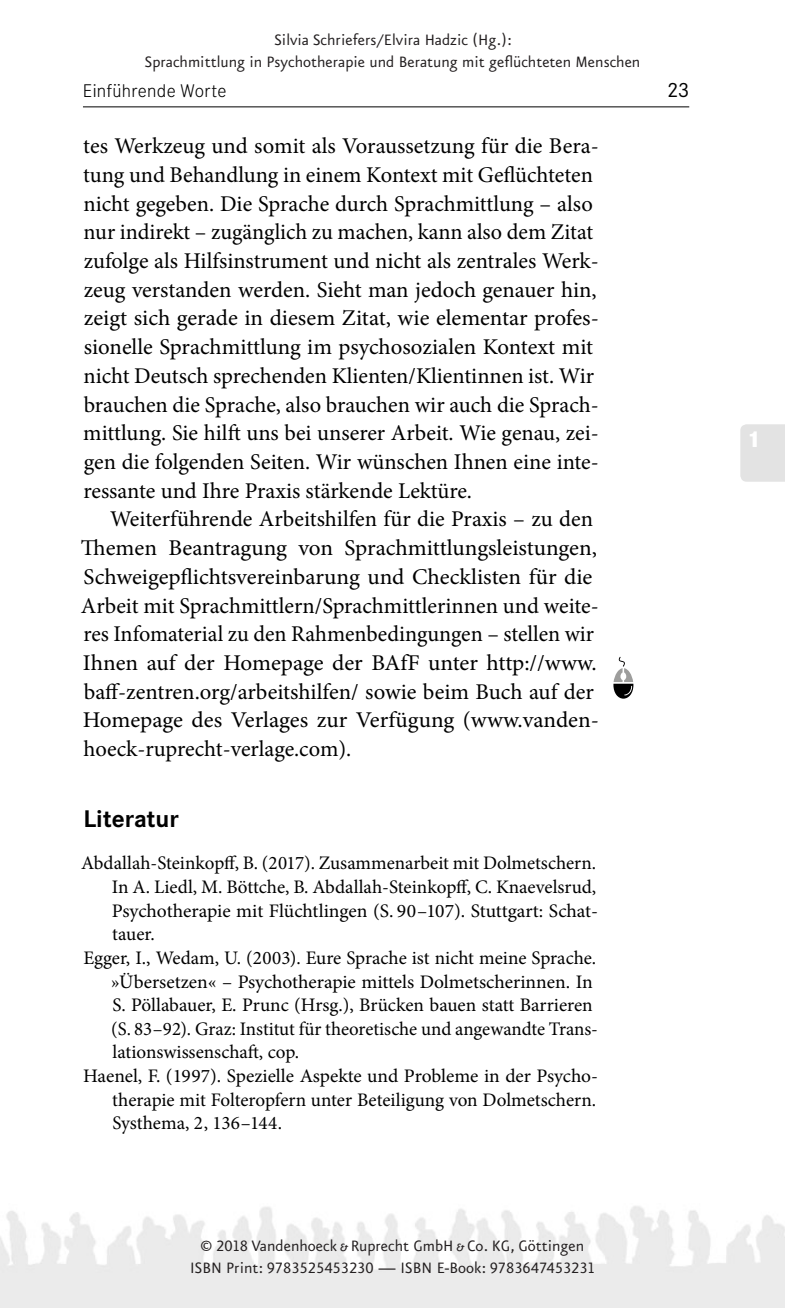
<style>
.page{position:relative;width:785px;height:1308px;background:#fff}
.page>*{position:absolute;margin:0;border:0;box-sizing:border-box;transform-origin:0 0}
._05_Zwischentitel_Eb{font:700 23.62px "Corporate S";color:#000}
._21_Text_mit_Einzug{font:22.5px/28.8px "Minion Pro";color:#000}
.t1{font:800 22.5px "Corporate S";color:#fff}
.t2{font:20.25px "Corporate S";color:#000}
._42_Literatur{font:19.12px/23.6px "Minion Pro";letter-spacing:-.005em;color:#000;text-align:justify}
.t3{font:18px/22.5px "VR Eureka Sans";color:#231f20;text-align:center}
.t4{font:300 18px "Corporate S";letter-spacing:.02em;color:#000}
</style>
<div class="page">
<hr style="left:83px;top:106px;width:606px;height:1px;background:#000">
<div style="left:740px;top:424px;width:44px;height:58px;background:#e3e3e3"></div>
<svg style="left:613px;top:656px;width:20px;height:42px"></svg>
<p class="t3" style="left:144px;top:30px;width:497px;line-height:21.6px">Silvia Schriefers/Elvira Hadzic (Hg.):<br>Sprachmittlung in Psychotherapie und Beratung mit geflüchteten Menschen</p>
<p class="t4" style="left:83px;top:81px;width:145px">Einführende Worte</p>
<p class="t2" style="left:667px;top:78px;width:23px">23</p>
<p class="_21_Text_mit_Einzug" style="left:83px;top:132px;width:517px">tes Werkzeug und somit als Voraussetzung für die Bera&shy;tung und Behandlung in einem Kontext mit Geflüchteten nicht gegeben. Die Sprache durch Sprachmittlung – also nur indirekt – zugänglich zu machen, kann also dem Zitat zufolge als Hilfsinstrument und nicht als zentrales Werk&shy;zeug verstanden werden. Sieht man jedoch genauer hin, zeigt sich gerade in diesem Zitat, wie elementar profes&shy;sionelle Sprachmittlung im psychosozialen Kontext mit nicht Deutsch sprechenden Klienten/Klientinnen ist. Wir brauchen die Sprache, also brauchen wir auch die Sprach&shy;mittlung. Sie hilft uns bei unserer Arbeit. Wie genau, zei&shy;gen die folgenden Seiten. Wir wünschen Ihnen eine inte&shy;ressante und Ihre Praxis stärkende Lektüre.</p>
<p class="_21_Text_mit_Einzug" style="left:81px;top:505px;width:519px;text-indent:29px">Weiterführende Arbeitshilfen für die Praxis – zu den Themen Beantragung von Sprachmittlungsleistungen, Schweigepflichtsvereinbarung und Checklisten für die Arbeit mit Sprachmittlern/Sprachmittlerinnen und weite&shy;res Infomaterial zu den Rahmenbedingungen – stellen wir Ihnen auf der Homepage der BAfF unter http://www. baff-zentren.org/arbeitshilfen/ sowie beim Buch auf der Homepage des Verlages zur Verfügung (www.vanden&shy;hoeck-ruprecht-verlage.com).</p>
<p class="_05_Zwischentitel_Eb" style="left:83px;top:804px;width:97px">Literatur</p>
<p class="_42_Literatur" style="left:112px;top:851px;width:487px;text-indent:-31px">Abdallah-Steinkopff, B. (2017). Zusammenarbeit mit Dolmetschern.<br>In A. Liedl, M. Böttche, B. Abdallah-Steinkopff, C. Knaevelsrud, Psychotherapie mit Flüchtlingen (S. 90–107). Stuttgart: Schat&shy;tauer.</p>
<p class="_42_Literatur" style="left:111px;top:946px;width:488px;text-align:left;text-indent:-28px">Egger, I., Wedam, U. (2003). Eure Sprache ist nicht meine Sprache. »Übersetzen« – Psychotherapie mittels Dolmetscherinnen. In S. Pöllabauer, E. Prunc (Hrsg.), Brücken bauen statt Barrieren (S. 83–92). Graz: Institut für theoretische und angewandte Trans&shy;lationswissenschaft, cop.</p>
<p class="_42_Literatur" style="left:112px;top:1064px;width:487px;text-indent:-29px">Haenel, F. (1997). Spezielle Aspekte und Probleme in der Psycho&shy;therapie mit Folteropfern unter Beteiligung von Dolmetschern.<br>Systhema, 2, 136–144.</p>
<p class="t3" style="left:190px;top:1235px;width:406px">© 2018 Vandenhoeck &amp; Ruprecht GmbH &amp; Co. KG, Göttingen<br>ISBN Print: 9783525453230 — ISBN E-Book: 9783647453231</p>
<p class="t1" style="left:746px;top:425px;width:16px">1</p>
</div>
